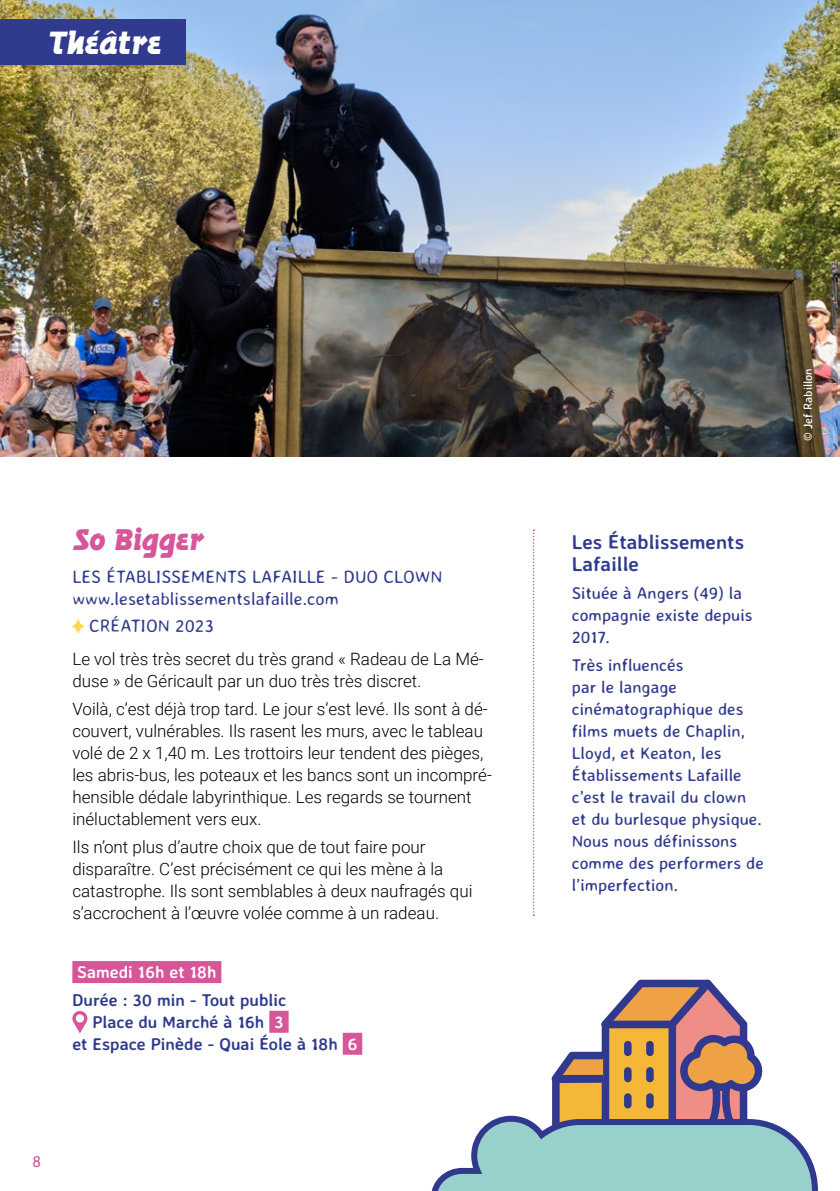
<style>
.page{position:relative;width:840px;height:1191px;background:#fff}
.page>*{position:absolute;margin:0;border:0;box-sizing:border-box;transform-origin:0 0}
.t1{font:28px "Bronson Gothic JF";color:#fff}
.nom_spectacle{font:26px "Bronson Gothic JF";color:#d65699}
.nom_compagnie_DX{font:700 20px/22px "Averia Sans Libre";color:#303b8e}
.détails_spectacle{font:300 18px/21.6px "Averia Sans Libre";color:#303b8e}
.texte_courant{font:300 17px/22px "Roboto";color:#000}
.description_compagnie_DX{font:17px/22px "Averia Sans Libre";color:#303b8e}
.infos_pratiques{font:700 17px "Averia Sans Libre";color:#303b8e}
.jour_et_heure{font:700 17px "Averia Sans Libre";color:#fff}
.t2{font:16px "Averia Sans Libre";color:#d65699}
.t3{font:12px "Averia Sans Libre";color:#fff}
.s1{color:#fff}
</style>
<div class="page">
<img style="left:0;top:0;width:839px;height:457px">
<svg style="left:431px;top:979px;width:387px;height:212px"></svg>
<svg style="left:532px;top:529px;width:2px;height:387px"></svg>
<svg style="left:72px;top:619px;width:12px;height:14px"></svg>
<div style="left:72px;top:961px;width:149px;height:22px;background:#d65699"></div>
<div style="left:269px;top:1010px;width:19px;height:22px;background:#d65699"></div>
<div style="left:342px;top:1032px;width:20px;height:22px;background:#d65699"></div>
<svg style="left:72px;top:1011px;width:16px;height:22px"></svg>
<div style="left:0;top:20px;width:185px;height:45px;background:#303b8e"></div>
<p class="t1" style="left:49px;top:24px;width:114px">Théâtre</p>
<p class="nom_spectacle" style="left:72px;top:522px;width:133px">So Bigger</p>
<p class="détails_spectacle" style="left:72px;top:566px;width:371px">LES ÉTABLISSEMENTS LAFAILLE - DUO CLOWN www.lesetablissementslafaille.com</p>
<p class="détails_spectacle" style="left:89px;top:614px;width:126px">CRÉATION 2023</p>
<p class="texte_courant" style="left:72px;top:647px;width:413px">Le vol très très secret du très grand « Radeau de La Mé&shy;duse » de Géricault par un duo très très discret.</p>
<p class="texte_courant" style="left:72px;top:697px;width:421px">Voilà, c’est déjà trop tard. Le jour s’est levé. Ils sont à dé&shy;couvert, vulnérables. Ils rasent les murs, avec le tableau volé de 2 x 1,40 m. Les trottoirs leur tendent des pièges, les abris-bus, les poteaux et les bancs sont un incompré&shy;hensible dédale labyrinthique. Les regards se tournent inéluctablement vers eux.</p>
<p class="texte_courant" style="left:72px;top:835px;width:401px">Ils n’ont plus d’autre choix que de tout faire pour disparaître. C’est précisément ce qui les mène à la catastrophe. Ils sont semblables à deux naufragés qui s’accrochent à l’œuvre volée comme à un radeau.</p>
<p class="jour_et_heure" style="left:77px;top:961px;width:141px">Samedi 16h et 18h</p>
<p class="infos_pratiques" style="left:72px;top:989px;width:215px">Durée : 30 min - Tout public</p>
<p class="infos_pratiques" style="left:92px;top:1011px;width:193px">Place du Marché à 16h <span class="s1">3</span></p>
<p class="infos_pratiques" style="left:72px;top:1033px;width:286px">et Espace Pinède - Quai Éole à 18h <span class="s1">6</span></p>
<p class="t2" style="left:32px;top:1151px;width:10px">8</p>
<p class="nom_compagnie_DX" style="left:571px;top:530px;width:174px">Les Établissements<br>Lafaille</p>
<p class="description_compagnie_DX" style="left:571px;top:581px;width:182px">Située à Angers (49) la compagnie existe depuis<br>2017.</p>
<p class="description_compagnie_DX" style="left:571px;top:653px;width:193px">Très influencés<br>par le langage cinématographique des films muets de Chaplin,<br>Lloyd, et Keaton, les<br>Établissements Lafaille c’est le travail du clown et du burlesque physique.<br>Nous nous définissons comme des performers de l’imperfection.</p>
<p class="t3" style="left:800px;top:441px;width:75px;rotate:-90deg">© Jef Rabillon</p>
</div>
